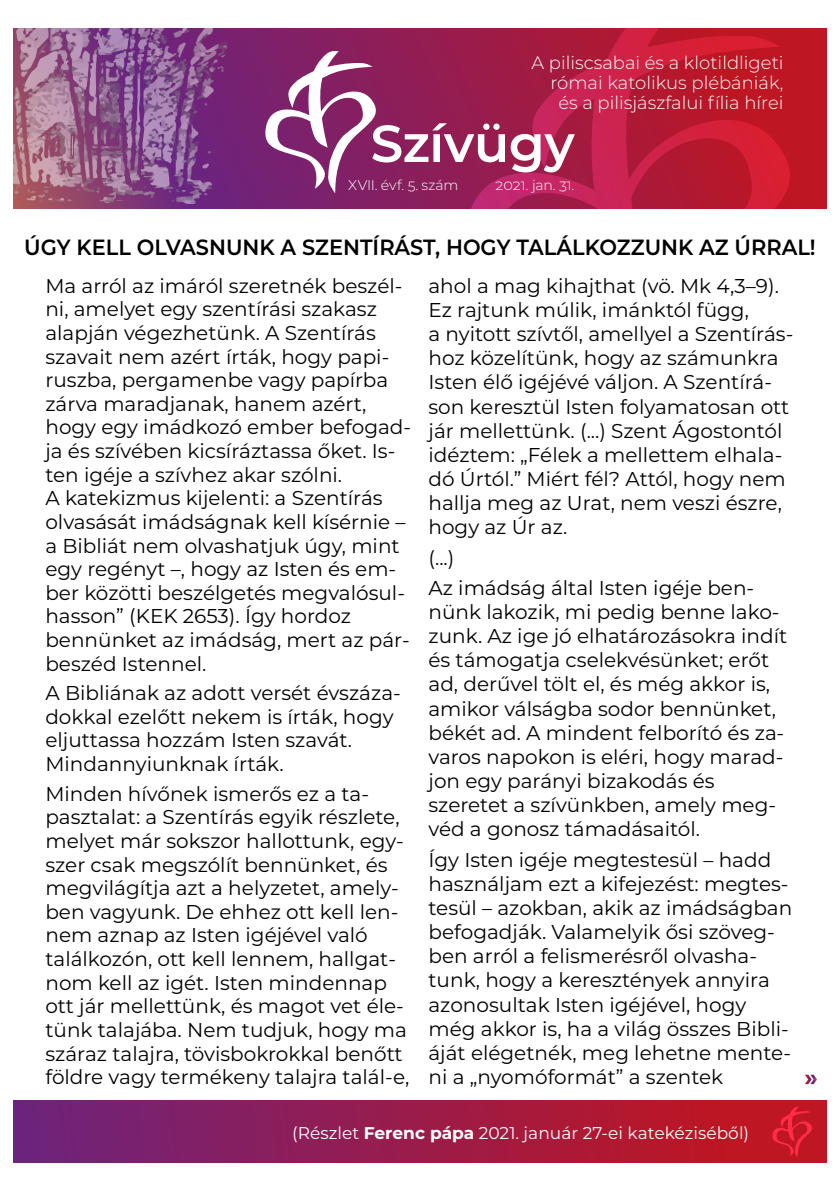
<style>
.page{position:relative;width:840px;height:1191px;background:#fff}
.page>*{position:absolute;margin:0;border:0;box-sizing:border-box;transform-origin:0 0}
.t1{font:600 52px "Montserrat";letter-spacing:-.01em;color:#fff}
.t2{font:600 22px "Montserrat";color:#000;scale:.95 1}
.t3{font:20px/23.6px "Montserrat";color:#000}
.t4{font:300 18px/19.8px "Montserrat";color:#fff;text-align:right}
.t5{font:17px "Montserrat";color:#fff}
.t6{font:300 14px "Montserrat";letter-spacing:-.005em;color:#fff}
.s1{font-weight:700}
</style>
<div class="page">
<img style="left:14px;top:1100px;width:811px;height:62px">
<svg style="left:771px;top:1106px;width:42px;height:51px;background:#cc1a29"></svg>
<img style="left:14px;top:28px;width:811px;height:180px">
<img style="left:14px;top:28px;width:213px;height:175px">
<svg style="left:460px;top:28px;width:345px;height:180px;background:#b51c3d"></svg>
<svg style="left:264px;top:50px;width:117px;height:143px"></svg>
<svg style="left:805px;top:1074px;width:11px;height:10px"></svg>
<p class="t4" style="left:531px;top:53px;width:253px">A piliscsabai és a klotildligeti római katolikus plébániák, és a pilisjászfalui fília hírei</p>
<h1 class="t1" style="left:370px;top:112px;width:205px">Szívügy</h1>
<p class="t6" style="left:348px;top:177px;width:111px">XVII. évf. 5. szám</p>
<p class="t6" style="left:495px;top:177px;width:80px">2021. jan. 31.</p>
<p class="t2" style="left:24px;top:233px;width:834px">ÚGY KELL OLVASNUNK A SZENTÍRÁST, HOGY TALÁLKOZZUNK AZ ÚRRAL!</p>
<p class="t3" style="left:45px;top:274px;width:367px">Ma arról az imáról szeretnék beszél‐ ni, amelyet egy szentírási szakasz alapján végezhetünk. A Szentírás szavait nem azért írták, hogy papi‐ ruszba, pergamenbe vagy papírba zárva maradjanak, hanem azért, hogy egy imádkozó ember befogad‐ ja és szívében kicsíráztassa őket. Is‐ ten igéje a szívhez akar szólni.<br>A katekizmus kijelenti: a Szentírás olvasását imádságnak kell kísérnie – a Bibliát nem olvashatjuk úgy, mint egy regényt –, hogy az Isten és em‐ ber közötti beszélgetés megvalósul‐ hasson” (KEK 2653). Így hordoz bennünket az imádság, mert az pár‐ beszéd Istennel.</p>
<p class="t3" style="left:45px;top:681px;width:357px">A Bibliának az adott versét évszáza‐ dokkal ezelőtt nekem is írták, hogy eljuttassa hozzám Isten szavát.<br>Mindannyiunknak írták.</p>
<p class="t3" style="left:45px;top:781px;width:365px">Minden hívőnek ismerős ez a ta‐ pasztalat: a Szentírás egyik részlete, melyet már sokszor hallottunk, egy‐ szer csak megszólít bennünket, és megvilágítja azt a helyzetet, amely‐ ben vagyunk. De ehhez ott kell len‐ nem aznap az Isten igéjével való találkozón, ott kell lennem, hallgat‐ nom kell az igét. Isten mindennap ott jár mellettünk, és magot vet éle‐ tünk talajába. Nem tudjuk, hogy ma száraz talajra, tövisbokrokkal benőtt földre vagy termékeny talajra talál-e,</p>
<p class="t3" style="left:428px;top:273px;width:366px;line-height:24.2px">ahol a mag kihajthat (vö. Mk 4,3–9).<br>Ez rajtunk múlik, imánktól függ,<br>a nyitott szívtől, amellyel a Szentírás‐ hoz közelítünk, hogy az számunkra Isten élő igéjévé váljon. A Szentírá‐ son keresztül Isten folyamatosan ott jár mellettünk. (...) Szent Ágostontól idéztem: „Félek a mellettem elhala‐ dó Úrtól.” Miért fél? Attól, hogy nem hallja meg az Urat, nem veszi észre, hogy az Úr az.</p>
<p class="t3" style="left:428px;top:542px;width:327px;line-height:30.2px">(...)<br>Az imádság által Isten igéje ben‐</p>
<p class="t3" style="left:428px;top:599px;width:360px;line-height:24.2px">nünk lakozik, mi pedig benne lako‐ zunk. Az ige jó elhatározásokra indít és támogatja cselekvésünket; erőt ad, derűvel tölt el, és még akkor is, amikor válságba sodor bennünket, békét ad. A mindent felborító és za‐ varos napokon is eléri, hogy marad‐ jon egy parányi bizakodás és szeretet a szívünkben, amely meg‐ véd a gonosz támadásaitól.</p>
<p class="t3" style="left:428px;top:847px;width:365px;line-height:24.2px">Így Isten igéje megtestesül – hadd használjam ezt a kifejezést: megtes‐ tesül – azokban, akik az imádságban befogadják. Valamelyik ősi szöveg‐ ben arról a felismerésről olvasha‐ tunk, hogy a keresztények annyira azonosultak Isten igéjével, hogy még akkor is, ha a világ összes Bibli‐ áját elégetnék, meg lehetne mente‐ ni a „nyomóformát” a szentek</p>
<p class="t5" style="left:292px;top:1122px;width:458px">(Részlet <span class="s1">Ferenc pápa</span> 2021. január 27-ei katekéziséből)</p>
</div>
